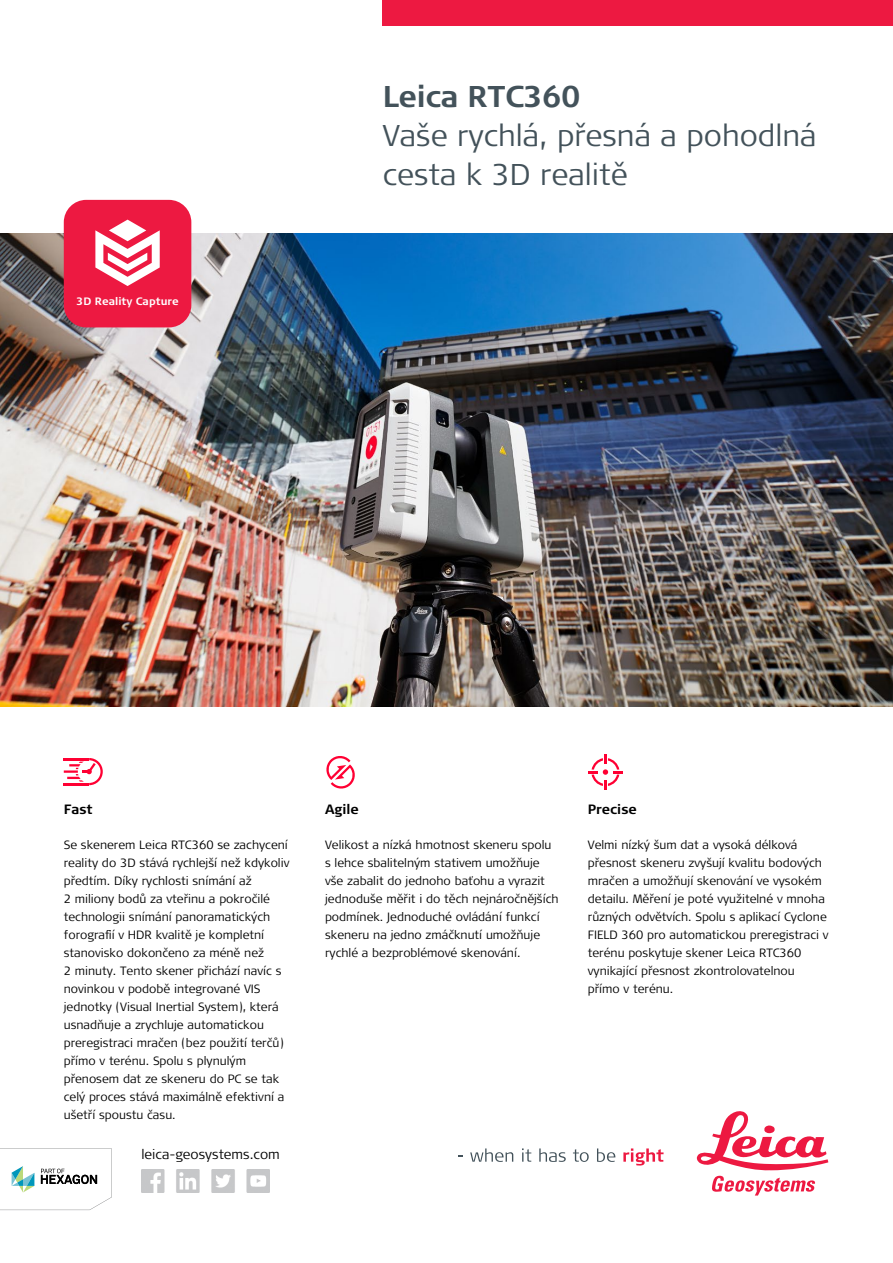
<style>
.page{position:relative;width:893px;height:1263px;background:#fff}
.page>*{position:absolute;margin:0;border:0;box-sizing:border-box;transform-origin:0 0}
.t1{font:300 30px/39px "Signa Pro";color:#43525a}
.t2{font:700 30px "Signa Pro";letter-spacing:-.01em;color:#43525a}
.t3{font:300 13.5px "Signa Pro";color:#000}
.t4{font:700 13.5px "Signa Pro";color:#000}
.t5{font:300 12px/18px "Signa Pro";color:#000}
.t6{font:700 10.65px "Signa Column";color:#fff}
</style>
<div class="page">
<div style="left:383px;top:0;width:510px;height:26px;background:#ed1941"></div>
<img style="left:0;top:234px;width:893px;height:473px">
<div style="left:64px;top:200px;width:127px;height:127px;background:#ed1941;border-radius:22px"></div>
<svg style="left:95px;top:220px;width:65px;height:66px"></svg>
<svg style="left:470px;top:1148px;width:43px;height:14px"></svg>
<svg style="left:522px;top:1148px;width:9px;height:14px"></svg>
<svg style="left:539px;top:1148px;width:27px;height:14px"></svg>
<svg style="left:573px;top:1149px;width:16px;height:13px"></svg>
<svg style="left:597px;top:1148px;width:18px;height:14px"></svg>
<svg style="left:623px;top:1148px;width:40px;height:17px"></svg>
<svg style="left:697px;top:1111px;width:131px;height:84px"></svg>
<svg style="left:0;top:1148px;width:112px;height:62px"></svg>
<img style="left:142px;top:1170px;width:127px;height:23px">
<svg style="left:326px;top:756px;width:29px;height:33px"></svg>
<svg style="left:64px;top:758px;width:39px;height:27px"></svg>
<svg style="left:588px;top:755px;width:35px;height:35px"></svg>
<p class="t6" style="left:76px;top:294px;width:104px">3D Reality Capture</p>
<h1 class="t2" style="left:383px;top:75px;width:199px">Leica RTC360</h1>
<h1 class="t1" style="left:383px;top:114px;width:436px">Vaše rychlá, přesná a pohodlná cesta k 3D realitě</h1>
<p class="t4" style="left:64px;top:800px;width:30px">Fast</p>
<p class="t5" style="left:64px;top:836px;width:227px">Se skenerem Leica RTC360 se zachycení reality do 3D stává rychlejší než kdykoliv předtím. Díky rychlosti snímání až<br>2 miliony bodů za vteřinu a pokročilé technologii snímání panoramatických forografií v HDR kvalitě je kompletní stanovisko dokončeno za méně než<br>2 minuty. Tento skener přichází navíc s novinkou v podobě integrované VIS jednotky (Visual Inertial System), která usnadňuje a zrychluje automatickou preregistraci mračen (bez použití terčů) přímo v terénu. Spolu s plynulým přenosem dat ze skeneru do PC se tak celý proces stává maximálně efektivní a ušetří spoustu času.</p>
<p class="t3" style="left:141px;top:1145px;width:140px">leica-geosystems.com</p>
<p class="t4" style="left:325px;top:800px;width:35px">Agile</p>
<p class="t5" style="left:325px;top:836px;width:235px">Velikost a nízká hmotnost skeneru spolu s lehce sbalitelným stativem umožňuje vše zabalit do jednoho baťohu a vyrazit jednoduše měřit i do těch nejnáročnějších podmínek. Jednoduché ovládání funkcí skeneru na jedno zmáčknutí umožňuje rychlé a bezproblémové skenování.</p>
<p class="t4" style="left:588px;top:800px;width:50px">Precise</p>
<p class="t5" style="left:588px;top:836px;width:242px">Velmi nízký šum dat a vysoká délková přesnost skeneru zvyšují kvalitu bodových mračen a umožňují skenování ve vysokém detailu. Měření je poté využitelné v mnoha různých odvětvích. Spolu s aplikací Cyclone FIELD 360 pro automatickou preregistraci v terénu poskytuje skener Leica RTC360 vynikající přesnost zkontrolovatelnou přímo v terénu.</p>
</div>
